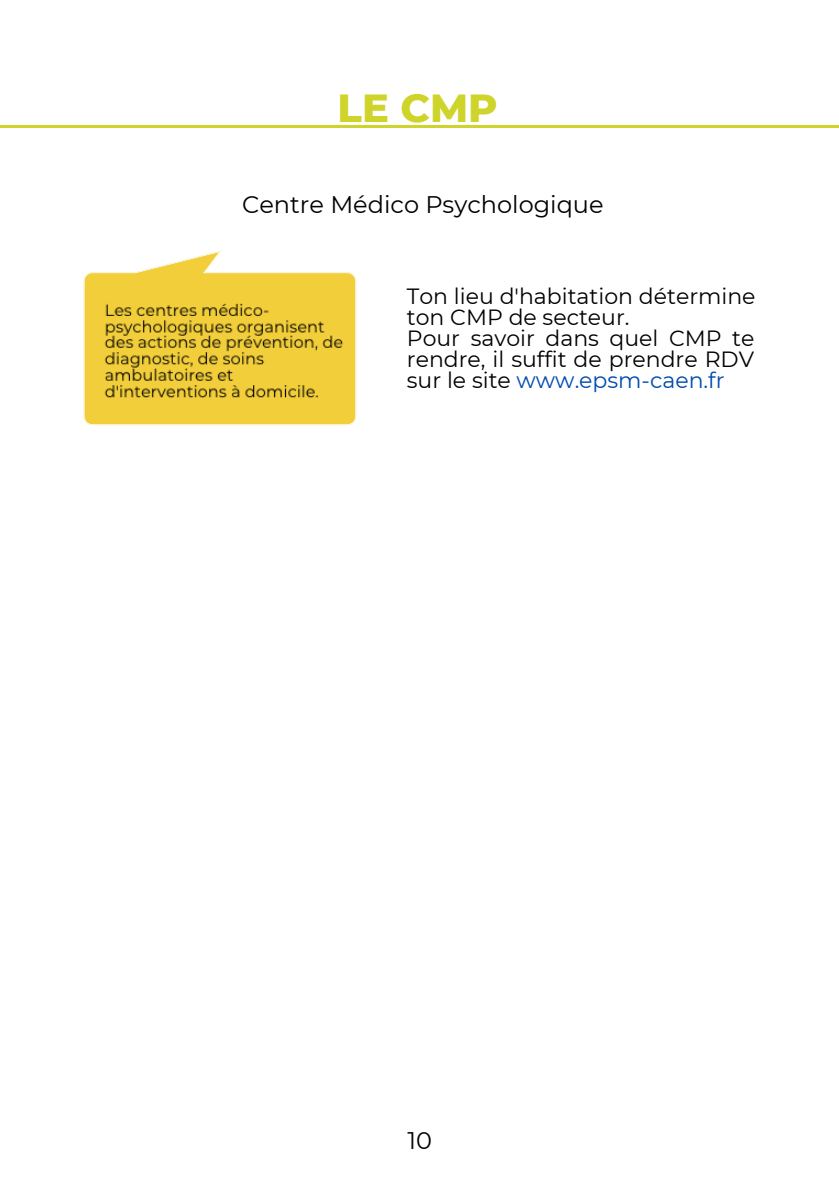
<style>
.page{position:relative;width:839px;height:1191px;background:#fff}
.page>*{position:absolute;margin:0;border:0;box-sizing:border-box;transform-origin:0 0}
.t1{font:800 40px "Montserrat";color:#ced429}
.t2{font:24px "Montserrat";color:#000}
.t3{font:22px/21px "Montserrat";color:#000}
.s1{color:#004aad}
</style>
<div class="page">
<hr style="left:0;top:125px;width:337px;height:3px;background:#ced429">
<hr style="left:337px;top:125px;width:160px;height:3px;background:#ced429">
<hr style="left:497px;top:125px;width:341px;height:3px;background:#ced429">
<svg style="left:84px;top:251px;width:272px;height:174px;background:#e4c74e"></svg>
<h1 class="t1" style="left:337px;top:83px;width:162px">LE CMP</h1>
<p class="t2" style="left:242px;top:190px;width:363px">Centre Médico Psychologique</p>
<p class="t3" style="left:407px;top:285px;width:350px">Ton lieu d'habitation détermine ton CMP de secteur.<br>Pour savoir dans quel CMP te rendre, il suffit de prendre RDV sur le site <span class="s1">www.epsm-caen.fr</span></p>
<p class="t2" style="left:407px;top:1126px;width:26px">10</p>
</div>
